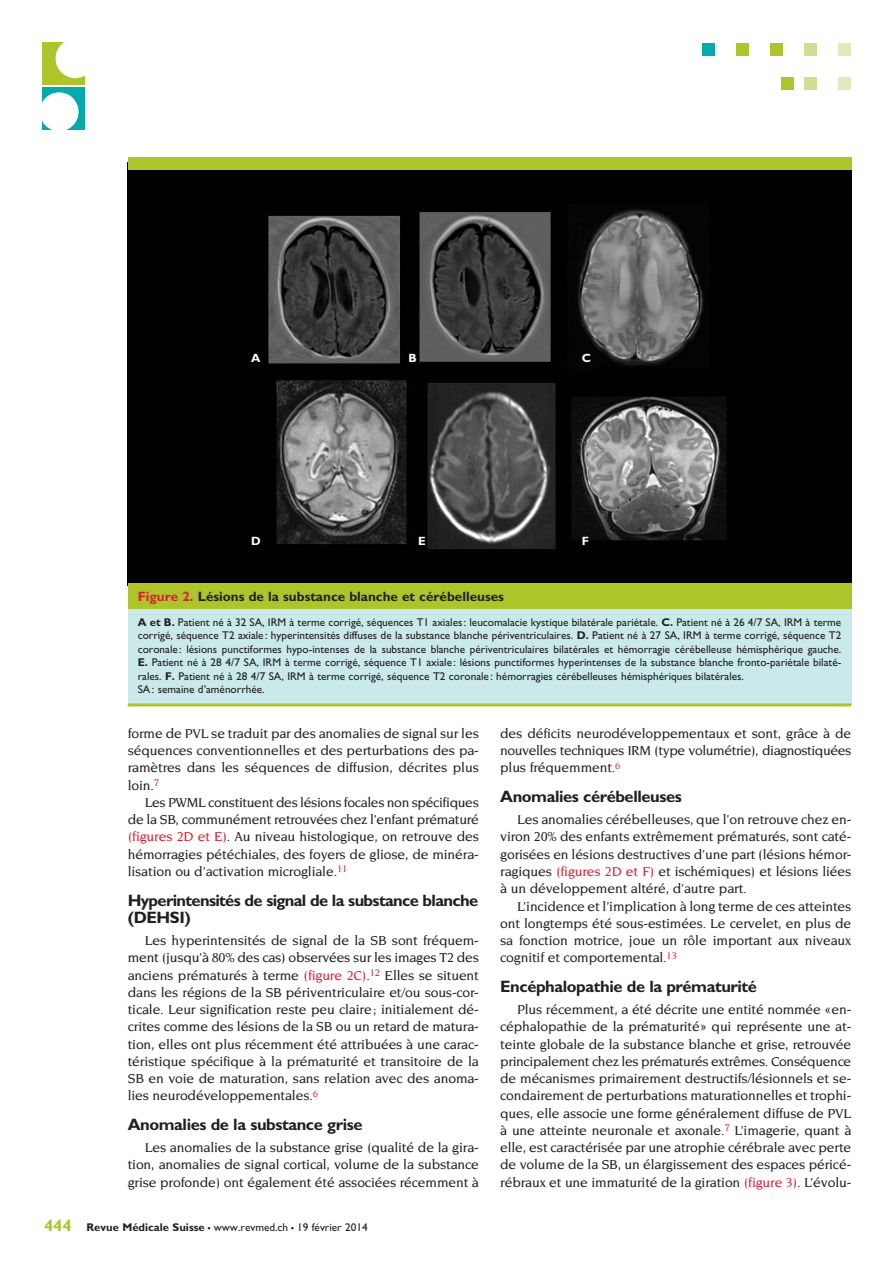
<style>
.page{position:relative;width:894px;height:1264px;background:#fff}
.page>*{position:absolute;margin:0;border:0;box-sizing:border-box;transform-origin:0 0}
.t1{font:700 16.5px/17.2px "Gill Sans";letter-spacing:-.025em;color:#231f20}
.t2{font:500 13.95px/17.2px "Novarese";letter-spacing:-.01em;color:#231f20;text-align:justify}
.t3{font:700 13.5px "Gill Sans";color:#231f20}
.t4{font:700 12px "Gill Sans";color:#fff}
.t5{font:11.25px/13.5px "Gill Sans";color:#231f20}
.s1{color:#db2032}
.s2{font-weight:700}
.s3{font-weight:700;font-size:16.5px;color:#adc42b}
.s4{font-weight:700;font-size:16.5px}
</style>
<div class="page">
<div style="left:838px;top:43px;width:12px;height:12px;background:#e2e9bc"></div>
<div style="left:804px;top:43px;width:12px;height:12px;background:#d2dd94"></div>
<div style="left:770px;top:43px;width:12px;height:12px;background:#adc42b"></div>
<div style="left:736px;top:43px;width:12px;height:12px;background:#adc42b"></div>
<div style="left:702px;top:43px;width:12px;height:12px;background:#00aaad"></div>
<div style="left:838px;top:77px;width:12px;height:12px;background:#e2e9bc"></div>
<div style="left:804px;top:77px;width:12px;height:12px;background:#d2dd94"></div>
<div style="left:780px;top:77px;width:13px;height:12px;background:#adc42b"></div>
<div style="left:43px;top:43px;width:42px;height:42px;background:#adc42b"></div>
<div style="left:56px;top:39px;width:39px;height:39px;background:#fff;border-radius:50%"></div>
<div style="left:43px;top:87px;width:42px;height:43px;background:#00aaad"></div>
<div style="left:40px;top:92px;width:39px;height:39px;background:#fff;border-radius:50%"></div>
<img style="left:128px;top:170px;width:722px;height:413px">
<div style="left:128px;top:590px;width:722px;height:114px;background:#c9e9ea"></div>
<div style="left:128px;top:583px;width:722px;height:25px;background:#adc42b"></div>
<div style="left:128px;top:157px;width:722px;height:13px;background:#adc42b"></div>
<hr style="left:128px;top:703px;width:722px;height:3px;background:#adc42b">
<p class="t4" style="left:251px;top:350px;width:11px">A</p>
<p class="t4" style="left:408px;top:350px;width:10px">B</p>
<p class="t4" style="left:581px;top:350px;width:11px">C</p>
<p class="t4" style="left:251px;top:534px;width:11px">D</p>
<p class="t4" style="left:418px;top:534px;width:9px">E</p>
<p class="t4" style="left:581px;top:534px;width:9px">F</p>
<p class="t3" style="left:138px;top:588px;width:367px"><span class="s1">Figure 2.</span> Lésions de la substance blanche et cérébelleuses</p>
<p class="t5" style="left:138px;top:615px;width:704px"><span class="s2">A et B.</span> Patient né à 32 SA, IRM à terme corrigé, séquences T1 axiales: leucomalacie kystique bilatérale pariétale. <span class="s2">C.</span> Patient né à 26 4/7 SA, IRM à terme corrigé, séquence T2 axiale : hyperintensités diffuses de la substance blanche périventriculaires. <span class="s2">D.</span> Patient né à 27 SA, IRM à terme corrigé, séquence T2 coronale : lésions punctiformes hypo-intenses de la substance blanche périventriculaires bilatérales et hémorragie cérébelleuse hémisphérique gauche.<br><span class="s2">E.</span> Patient né à 28 4/7 SA, IRM à terme corrigé, séquence T1 axiale : lésions punctiformes hyperintenses de la substance blanche fronto-pariétale bilaté&shy;rales. <span class="s2">F.</span> Patient né à 28 4/7 SA, IRM à terme corrigé, séquence T2 coronale : hémorragies cérébelleuses hémisphériques bilatérales.<br>SA: semaine d’aménorrhée.</p>
<p class="t2" style="left:128px;top:724px;width:352px">forme de PVL se traduit par des anomalies de signal sur les séquences conventionnelles et des perturbations des pa&shy;ramètres dans les séquences de diffusion, décrites plus loin.<sup>7</sup></p>
<p class="t2" style="left:128px;top:793px;width:352px;text-indent:17px">Les PWML constituent des lésions focales non spécifiques de la SB, communément retrouvées chez l’enfant prématuré <span class="s1">(figures 2D et E)</span>. Au niveau histologique, on retrouve des hémorragies pétéchiales, des foyers de gliose, de minéra&shy;lisation ou d’activation microgliale.<sup>11</sup></p>
<p class="t1" style="left:128px;top:891px;width:351px">Hyperintensités de signal de la substance blanche (DEHSI)</p>
<p class="t2" style="left:128px;top:931px;width:352px;text-indent:17px">Les hyperintensités de signal de la SB sont fréquem&shy;ment (jusqu’à 80% des cas) observées sur les images T2 des anciens prématurés à terme <span class="s1">(figure 2C)</span>.<sup>12</sup> Elles se situent dans les régions de la SB périventriculaire et/ou sous-cor&shy;ticale. Leur signification reste peu claire; initialement dé&shy;crites comme des lésions de la SB ou un retard de matura&shy;tion, elles ont plus récemment été attribuées à une carac&shy;téristique spécifique à la prématurité et transitoire de la SB en voie de maturation, sans relation avec des anoma&shy;lies neurodéveloppementales.<sup>6</sup></p>
<p class="t1" style="left:128px;top:1115px;width:236px">Anomalies de la substance grise</p>
<p class="t2" style="left:128px;top:1138px;width:352px;text-indent:17px">Les anomalies de la substance grise (qualité de la gira&shy;tion, anomalies de signal cortical, volume de la substance grise profonde) ont également été associées récemment à</p>
<p class="t5" style="left:44px;top:1220px;width:325px"><span class="s3">444</span> <span class="s2">Revue Médicale Suisse</span> <span class="s4">–</span> www.revmed.ch <span class="s4">–</span> 19 février 2014</p>
<p class="t2" style="left:500px;top:724px;width:352px">des déficits neurodéveloppementaux et sont, grâce à de nouvelles techniques IRM (type volumétrie), diagnostiquées plus fréquemment.<sup>6</sup></p>
<p class="t1" style="left:500px;top:788px;width:183px">Anomalies cérébelleuses</p>
<p class="t2" style="left:500px;top:810px;width:352px;text-indent:17px">Les anomalies cérébelleuses, que l’on retrouve chez en&shy;viron 20% des enfants extrêmement prématurés, sont caté&shy;gorisées en lésions destructives d’une part (lésions hémor&shy;ragiques <span class="s1">(figures 2D et F)</span> et ischémiques) et lésions liées à un développement altéré, d’autre part.</p>
<p class="t2" style="left:500px;top:897px;width:352px;text-indent:17px">L’incidence et l’implication à long terme de ces atteintes ont longtemps été sous-estimées. Le cervelet, en plus de sa fonction motrice, joue un rôle important aux niveaux cognitif et comportemental.<sup>13</sup></p>
<p class="t1" style="left:500px;top:977px;width:258px">Encéphalopathie de la prématurité</p>
<p class="t2" style="left:500px;top:1000px;width:352px;text-indent:17px">Plus récemment, a été décrite une entité nommée «en&shy;céphalopathie de la prématurité» qui représente une at&shy;teinte globale de la substance blanche et grise, retrouvée principalement chez les prématurés extrêmes. Conséquence de mécanismes primairement destructifs/lésionnels et se&shy;condairement de perturbations maturationnelles et trophi&shy;ques, elle associe une forme généralement diffuse de PVL à une atteinte neuronale et axonale.<sup>7</sup> L’imagerie, quant à elle, est caractérisée par une atrophie cérébrale avec perte de volume de la SB, un élargissement des espaces péricé&shy;rébraux et une immaturité de la giration <span class="s1">(figure 3)</span>. L’évolu-</p>
</div>
